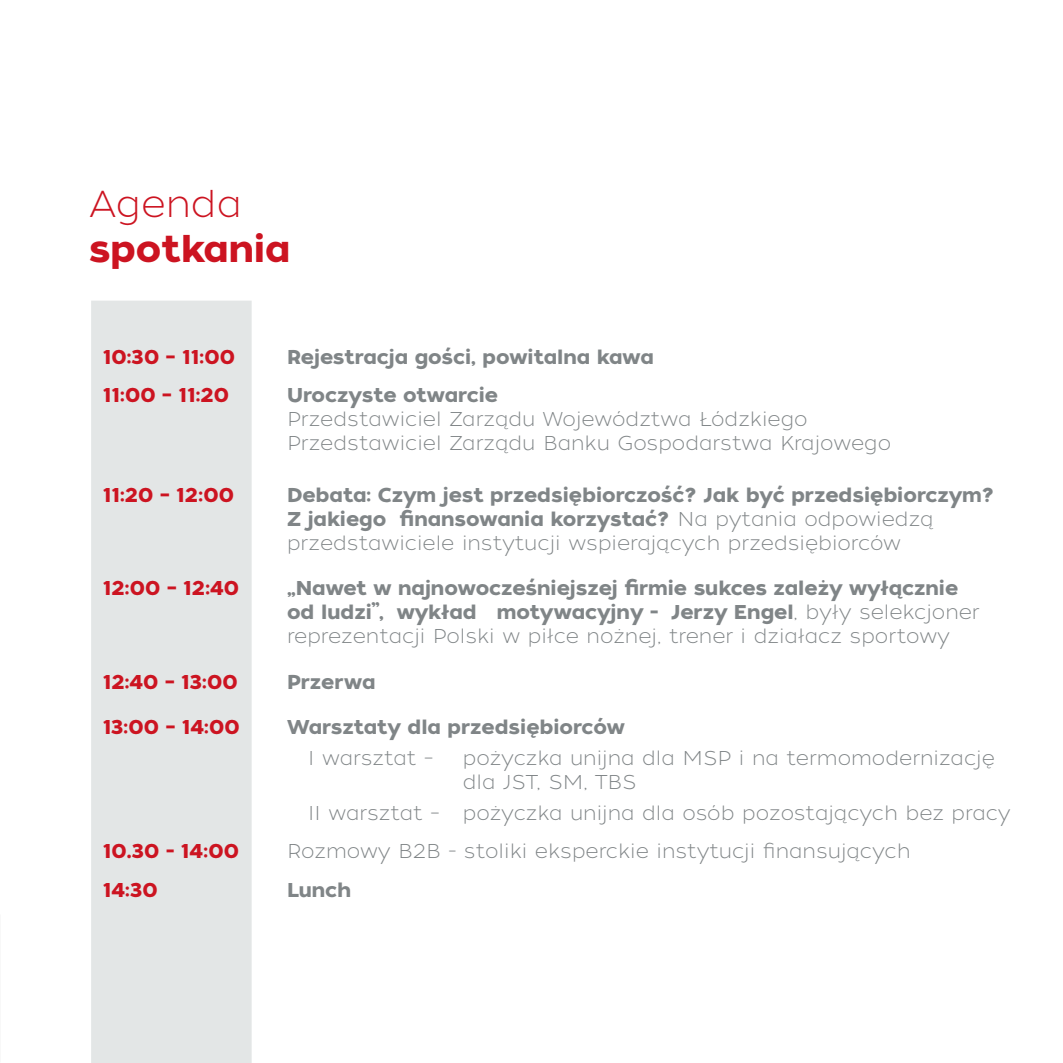
<style>
.page{position:relative;width:1063px;height:1063px;background:#fff}
.page>*{position:absolute;margin:0;border:0;box-sizing:border-box;transform-origin:0 0}
.t1{font:37.5px "Tide Sans 600 Bunny";color:#cc1421}
.t2{font:37.5px "Tide Sans 200 Lil Mondo";color:#cc1421}
.t3{font:20px/24px "Tide Sans 600 Bunny";color:#808587}
.t4{font:20px/24px "Tide Sans 200 Lil Mondo";color:#808587}
.t5{font:20px "Tide Sans 600 Bunny";color:#cc1421}
.s1{font-family:"Tide Sans 200 Lil Mondo"}
</style>
<div class="page">
<div style="left:91px;top:301px;width:161px;height:762px;background:#e3e6e6"></div>
<h1 class="t2" style="left:89px;top:181px;width:155px">Agenda</h1>
<h1 class="t1" style="left:89px;top:225px;width:203px">spotkania</h1>
<p class="t5" style="left:103px;top:344px;width:134px">10:30 – 11:00</p>
<p class="t3" style="left:287px;top:345px;width:368px">Rejestracja gości, powitalna kawa</p>
<p class="t5" style="left:103px;top:382px;width:128px">11:00 – 11:20</p>
<p class="t3" style="left:287px;top:384px;width:212px">Uroczyste otwarcie</p>
<p class="t4" style="left:287px;top:407px;width:522px">Przedstawiciel Zarządu Województwa Łódzkiego</p>
<p class="t4" style="left:287px;top:431px;width:606px">Przedstawiciel Zarządu Banku Gospodarstwa Krajowego</p>
<p class="t5" style="left:103px;top:482px;width:133px">11:20 – 12:00</p>
<p class="t3" style="left:287px;top:484px;width:709px">Debata: Czym jest przedsiębiorczość? Jak być przedsiębiorczym?<br>Z jakiego finansowania korzystać? <span class="s1">Na pytania odpowiedzą przedstawiciele instytucji wspierających przedsiębiorców</span></p>
<p class="t5" style="left:103px;top:576px;width:138px">12:00 – 12:40</p>
<p class="t3" style="left:287px;top:577px;width:694px">„Nawet w najnowocześniejszej firmie sukces zależy wyłącznie od ludzi”, wykład motywacyjny - Jerzy Engel<span class="s1">, były selekcjoner reprezentacji Polski w piłce nożnej, trener i działacz sportowy</span></p>
<p class="t5" style="left:103px;top:669px;width:136px">12:40 – 13:00</p>
<p class="t3" style="left:287px;top:670px;width:90px">Przerwa</p>
<p class="t5" style="left:103px;top:714px;width:139px">13:00 – 14:00</p>
<p class="t3" style="left:287px;top:716px;width:339px">Warsztaty dla przedsiębiorców</p>
<p class="t4" style="left:308px;top:746px;width:126px">I warsztat –</p>
<p class="t4" style="left:463px;top:746px;width:534px">pożyczka unijna dla MSP i na termomodernizację dla JST, SM, TBS</p>
<p class="t4" style="left:308px;top:802px;width:704px">II warsztat – pożyczka unijna dla osób pozostających bez pracy</p>
<p class="t5" style="left:103px;top:838px;width:138px">10.30 - 14:00</p>
<p class="t4" style="left:287px;top:840px;width:625px">Rozmowy B2B - stoliki eksperckie instytucji finansujących</p>
<p class="t5" style="left:103px;top:877px;width:56px">14:30</p>
<p class="t3" style="left:287px;top:878px;width:66px">Lunch</p>
</div>
